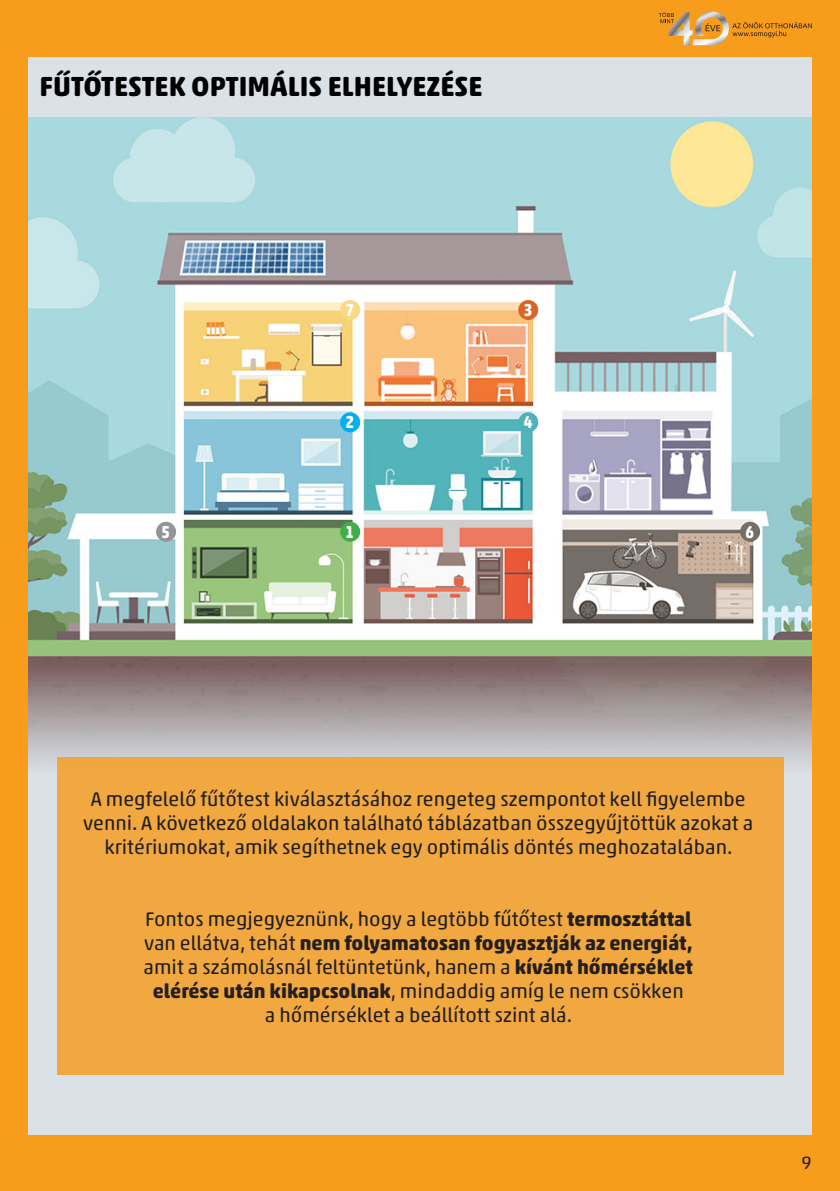
<style>
.page{position:relative;width:840px;height:1191px;background:#fff}
.page>*{position:absolute;margin:0;border:0;box-sizing:border-box;transform-origin:0 0}
.t1{font:700 28px "Akko Rounded Pro";color:#000}
.t2{font:20px/24px "Akko Rounded Pro";color:#231f20;text-align:center}
.t3{font:700 20px "Akko Rounded Pro";color:#231f20}
.t4{font:18px "Akko Rounded Pro";color:#231f20}
.t5{font:700 17.6px "Akko Rounded Pro";color:#fff;scale:.85 1}
.s1{font-weight:700}
.s2{font-weight:400}
</style>
<div class="page">
<div style="left:0;top:0;width:839px;height:1191px;background:#f89c1c"></div>
<div style="left:28px;top:57px;width:783px;height:1077px;background:#dae2e7"></div>
<img style="left:28px;top:118px;width:783px;height:654px">
<div style="left:340px;top:522px;width:20px;height:20px;background:#40ae49;border-radius:50%"></div>
<div style="left:340px;top:412px;width:20px;height:20px;background:#00aeef;border-radius:50%"></div>
<div style="left:518px;top:300px;width:20px;height:20px;background:#d86628;border-radius:50%"></div>
<div style="left:518px;top:412px;width:20px;height:20px;background:#4eb3b9;border-radius:50%"></div>
<div style="left:739px;top:522px;width:20px;height:20px;background:#756e67;border-radius:50%"></div>
<div style="left:156px;top:522px;width:20px;height:20px;background:#939598;border-radius:50%"></div>
<div style="left:340px;top:300px;width:20px;height:20px;background:#f9d888;border-radius:50%"></div>
<div style="left:57px;top:757px;width:725px;height:317px;background:#f2a840"></div>
<svg style="left:658px;top:11px;width:153px;height:34px"></svg>
<p class="t1" style="left:40px;top:69px;width:444px">FŰTŐTESTEK OPTIMÁLIS ELHELYEZÉSE</p>
<p class="t5" style="left:345px;top:299px;width:12px">7</p>
<p class="t5" style="left:345px;top:411px;width:12px">2</p>
<p class="t5" style="left:523px;top:299px;width:12px">3</p>
<p class="t5" style="left:523px;top:411px;width:12px">4</p>
<p class="t5" style="left:161px;top:521px;width:12px">5</p>
<p class="t5" style="left:745px;top:521px;width:12px">6</p>
<p class="t5" style="left:345px;top:521px;width:12px">1</p>
<p class="t2" style="left:83px;top:787px;width:671px">A megfelelő fűtőtest kiválasztásához rengeteg szempontot kell figyelembe venni. A következő oldalakon található táblázatban összegyűjtöttük azokat a kritériumokat, amik segíthetnek egy optimális döntés meghozatalában.</p>
<p class="t2" style="left:145px;top:907px;width:547px">Fontos megjegyeznünk, hogy a legtöbb fűtőtest <span class="s1">termosztáttal</span></p>
<p class="t3" style="left:144px;top:931px;width:549px"><span class="s2">van ellátva, tehát</span> nem folyamatosan fogyasztják az energiát,</p>
<p class="t2" style="left:143px;top:955px;width:550px">amit a számolásnál feltüntetünk, hanem a <span class="s1">kívánt hőmérséklet</span></p>
<p class="t2" style="left:153px;top:979px;width:532px"><span class="s1">elérése után kikapcsolnak</span>, mindaddig amíg le nem csökken</p>
<p class="t2" style="left:265px;top:1003px;width:308px">a hőmérséklet a beállított szint alá.</p>
<p class="t4" style="left:801px;top:1152px;width:12px">9</p>
</div>
